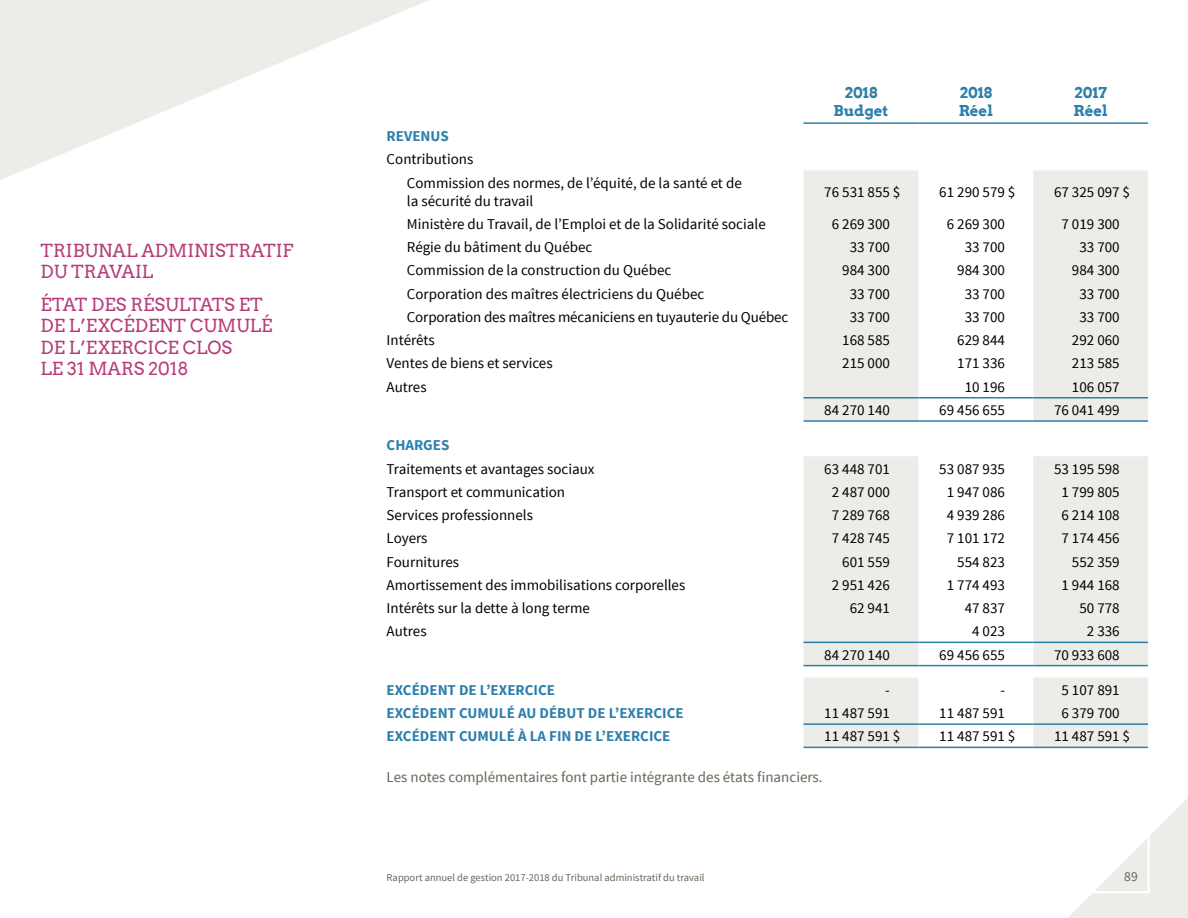
<style>
.page{position:relative;width:1188px;height:918px;background:#fff}
.page>*{position:absolute;margin:0;border:0;box-sizing:border-box;transform-origin:0 0}
.H2_petit_rose{font:18px/21.6px "Arvo";color:#b73b78}
.t1{font:15px/18px "Source Sans Pro";color:#000}
.H5_titre_tableau{font:700 15px "Source Sans Pro";color:#2d7fac}
.t2{font:15px "Source Sans Pro";color:#656557}
.t3{font:700 15px/18px "Arvo";color:#2d7fac}
.t4{font:13.5px "Source Sans Pro";color:#656557}
.t5{font:10.5px "Source Sans Pro";color:#656557}
</style>
<div class="page">
<svg style="left:0;top:0;width:429px;height:180px;fill:#f2f2ef"></svg>
<svg style="left:1068px;top:798px;width:120px;height:120px"></svg>
<svg style="left:804px;top:170px;width:344px;height:577px;fill:#ecece8"></svg>
<hr style="left:804px;top:747px;width:115px;height:1px;background:#2d7fac">
<hr style="left:919px;top:747px;width:114px;height:1px;background:#2d7fac">
<hr style="left:1033px;top:747px;width:115px;height:1px;background:#2d7fac">
<hr style="left:804px;top:397px;width:115px;height:2px;background:#2d7fac">
<hr style="left:919px;top:397px;width:114px;height:2px;background:#2d7fac">
<hr style="left:1033px;top:397px;width:115px;height:2px;background:#2d7fac">
<hr style="left:804px;top:420px;width:115px;height:2px;background:#2d7fac">
<hr style="left:919px;top:420px;width:114px;height:2px;background:#2d7fac">
<hr style="left:1033px;top:420px;width:115px;height:2px;background:#2d7fac">
<hr style="left:804px;top:642px;width:115px;height:1px;background:#2d7fac">
<hr style="left:919px;top:642px;width:114px;height:1px;background:#2d7fac">
<hr style="left:1033px;top:642px;width:115px;height:1px;background:#2d7fac">
<hr style="left:804px;top:665px;width:115px;height:1px;background:#2d7fac">
<hr style="left:919px;top:665px;width:114px;height:1px;background:#2d7fac">
<hr style="left:1033px;top:665px;width:115px;height:1px;background:#2d7fac">
<hr style="left:804px;top:723px;width:115px;height:2px;background:#2d7fac">
<hr style="left:919px;top:723px;width:114px;height:2px;background:#2d7fac">
<hr style="left:1033px;top:723px;width:115px;height:2px;background:#2d7fac">
<hr style="left:804px;top:122px;width:115px;height:2px;background:#2d7fac">
<hr style="left:919px;top:122px;width:114px;height:2px;background:#2d7fac">
<hr style="left:1033px;top:122px;width:115px;height:2px;background:#2d7fac">
<p class="H2_petit_rose" style="left:40px;top:239px;width:254px">TRIBUNAL ADMINISTRATIF<br>DU TRAVAIL</p>
<p class="H2_petit_rose" style="left:40px;top:293px;width:234px">ÉTAT DES RÉSULTATS ET<br>DE L’EXCÉDENT CUMULÉ<br>DE L’EXERCICE CLOS<br>LE 31 MARS 2018</p>
<p class="t3" style="left:834px;top:84px;width:56px;text-align:center">2018<br>Budget</p>
<p class="t3" style="left:959px;top:84px;width:36px">2018<br>Réel</p>
<p class="t3" style="left:1074px;top:84px;width:36px">2017<br>Réel</p>
<p class="H5_titre_tableau" style="left:387px;top:127px;width:64px">REVENUS</p>
<p class="t1" style="left:387px;top:151px;width:88px">Contributions</p>
<p class="t1" style="left:407px;top:174px;width:336px">Commission des normes, de l’équité, de la santé et de la sécurité du travail</p>
<p class="t1" style="left:824px;top:183px;width:77px">76 531 855 $</p>
<p class="t1" style="left:939px;top:183px;width:77px">61 290 579 $</p>
<p class="t1" style="left:1054px;top:183px;width:77px">67 325 097 $</p>
<p class="t1" style="left:407px;top:215px;width:360px">Ministère du Travail, de l’Emploi et de la Solidarité sociale</p>
<p class="t1" style="left:832px;top:215px;width:60px">6 269 300</p>
<p class="t1" style="left:947px;top:215px;width:60px">6 269 300</p>
<p class="t1" style="left:1062px;top:215px;width:60px">7 019 300</p>
<p class="t1" style="left:407px;top:238px;width:187px">Régie du bâtiment du Québec</p>
<p class="t1" style="left:850px;top:238px;width:42px">33 700</p>
<p class="t1" style="left:965px;top:238px;width:42px">33 700</p>
<p class="t1" style="left:1079px;top:238px;width:42px">33 700</p>
<p class="t1" style="left:407px;top:262px;width:266px">Commission de la construction du Québec</p>
<p class="t1" style="left:842px;top:262px;width:49px">984 300</p>
<p class="t1" style="left:957px;top:262px;width:49px">984 300</p>
<p class="t1" style="left:1072px;top:262px;width:49px">984 300</p>
<p class="t1" style="left:407px;top:285px;width:299px">Corporation des maîtres électriciens du Québec</p>
<p class="t1" style="left:850px;top:285px;width:42px">33 700</p>
<p class="t1" style="left:965px;top:285px;width:42px">33 700</p>
<p class="t1" style="left:1079px;top:285px;width:42px">33 700</p>
<p class="t1" style="left:407px;top:308px;width:383px">Corporation des maîtres mécaniciens en tuyauterie du Québec</p>
<p class="t1" style="left:850px;top:308px;width:42px">33 700</p>
<p class="t1" style="left:965px;top:308px;width:42px">33 700</p>
<p class="t1" style="left:1079px;top:308px;width:42px">33 700</p>
<p class="t1" style="left:387px;top:332px;width:50px">Intérêts</p>
<p class="t1" style="left:842px;top:332px;width:49px">168 585</p>
<p class="t1" style="left:957px;top:332px;width:49px">629 844</p>
<p class="t1" style="left:1072px;top:332px;width:49px">292 060</p>
<p class="t1" style="left:387px;top:355px;width:168px">Ventes de biens et services</p>
<p class="t1" style="left:842px;top:355px;width:49px">215 000</p>
<p class="t1" style="left:957px;top:355px;width:49px">171 336</p>
<p class="t1" style="left:1072px;top:355px;width:49px">213 585</p>
<p class="t1" style="left:387px;top:378px;width:42px">Autres</p>
<p class="t1" style="left:965px;top:378px;width:42px">10 196</p>
<p class="t1" style="left:1072px;top:378px;width:49px">106 057</p>
<p class="t1" style="left:824px;top:401px;width:67px">84 270 140</p>
<p class="t1" style="left:939px;top:401px;width:67px">69 456 655</p>
<p class="t1" style="left:1054px;top:401px;width:67px">76 041 499</p>
<p class="H5_titre_tableau" style="left:387px;top:436px;width:64px">CHARGES</p>
<p class="t1" style="left:387px;top:460px;width:210px">Traitements et avantages sociaux</p>
<p class="t1" style="left:824px;top:460px;width:67px">63 448 701</p>
<p class="t1" style="left:939px;top:460px;width:67px">53 087 935</p>
<p class="t1" style="left:1054px;top:460px;width:67px">53 195 598</p>
<p class="t1" style="left:387px;top:483px;width:180px">Transport et communication</p>
<p class="t1" style="left:832px;top:483px;width:60px">2 487 000</p>
<p class="t1" style="left:947px;top:483px;width:60px">1 947 086</p>
<p class="t1" style="left:1062px;top:483px;width:60px">1 799 805</p>
<p class="t1" style="left:387px;top:506px;width:148px">Services professionnels</p>
<p class="t1" style="left:832px;top:506px;width:60px">7 289 768</p>
<p class="t1" style="left:947px;top:506px;width:60px">4 939 286</p>
<p class="t1" style="left:1062px;top:506px;width:60px">6 214 108</p>
<p class="t1" style="left:387px;top:530px;width:42px">Loyers</p>
<p class="t1" style="left:832px;top:530px;width:60px">7 428 745</p>
<p class="t1" style="left:947px;top:530px;width:60px">7 101 172</p>
<p class="t1" style="left:1062px;top:530px;width:60px">7 174 456</p>
<p class="t1" style="left:387px;top:553px;width:74px">Fournitures</p>
<p class="t1" style="left:842px;top:553px;width:49px">601 559</p>
<p class="t1" style="left:957px;top:553px;width:49px">554 823</p>
<p class="t1" style="left:1072px;top:553px;width:49px">552 359</p>
<p class="t1" style="left:387px;top:576px;width:300px">Amortissement des immobilisations corporelles</p>
<p class="t1" style="left:832px;top:576px;width:60px">2 951 426</p>
<p class="t1" style="left:947px;top:576px;width:60px">1 774 493</p>
<p class="t1" style="left:1062px;top:576px;width:60px">1 944 168</p>
<p class="t1" style="left:387px;top:599px;width:205px">Intérêts sur la dette à long terme</p>
<p class="t1" style="left:850px;top:599px;width:42px">62 941</p>
<p class="t1" style="left:965px;top:599px;width:42px">47 837</p>
<p class="t1" style="left:1079px;top:599px;width:42px">50 778</p>
<p class="t1" style="left:387px;top:623px;width:42px">Autres</p>
<p class="t1" style="left:972px;top:623px;width:34px">4 023</p>
<p class="t1" style="left:1087px;top:623px;width:34px">2 336</p>
<p class="t1" style="left:824px;top:646px;width:67px">84 270 140</p>
<p class="t1" style="left:939px;top:646px;width:67px">69 456 655</p>
<p class="t1" style="left:1054px;top:646px;width:67px">70 933 608</p>
<p class="H5_titre_tableau" style="left:387px;top:680px;width:170px">EXCÉDENT DE L’EXERCICE</p>
<p class="t1" style="left:885px;top:681px;width:6px">-</p>
<p class="t1" style="left:1000px;top:681px;width:6px">-</p>
<p class="t1" style="left:1062px;top:681px;width:60px">5 107 891</p>
<p class="H5_titre_tableau" style="left:387px;top:704px;width:299px">EXCÉDENT CUMULÉ AU DÉBUT DE L’EXERCICE</p>
<p class="t1" style="left:824px;top:704px;width:67px">11 487 591</p>
<p class="t1" style="left:939px;top:704px;width:67px">11 487 591</p>
<p class="t1" style="left:1062px;top:704px;width:60px">6 379 700</p>
<p class="H5_titre_tableau" style="left:387px;top:727px;width:285px">EXCÉDENT CUMULÉ À LA FIN DE L’EXERCICE</p>
<p class="t1" style="left:824px;top:728px;width:77px">11 487 591 $</p>
<p class="t1" style="left:939px;top:728px;width:77px">11 487 591 $</p>
<p class="t1" style="left:1054px;top:728px;width:77px">11 487 591 $</p>
<p class="t2" style="left:387px;top:768px;width:437px">Les notes complémentaires font partie intégrante des états financiers.</p>
<p class="t5" style="left:387px;top:871px;width:319px">Rapport annuel de gestion 2017-2018 du Tribunal administratif du travail</p>
<p class="t4" style="left:1124px;top:868px;width:15px">89</p>
</div>
